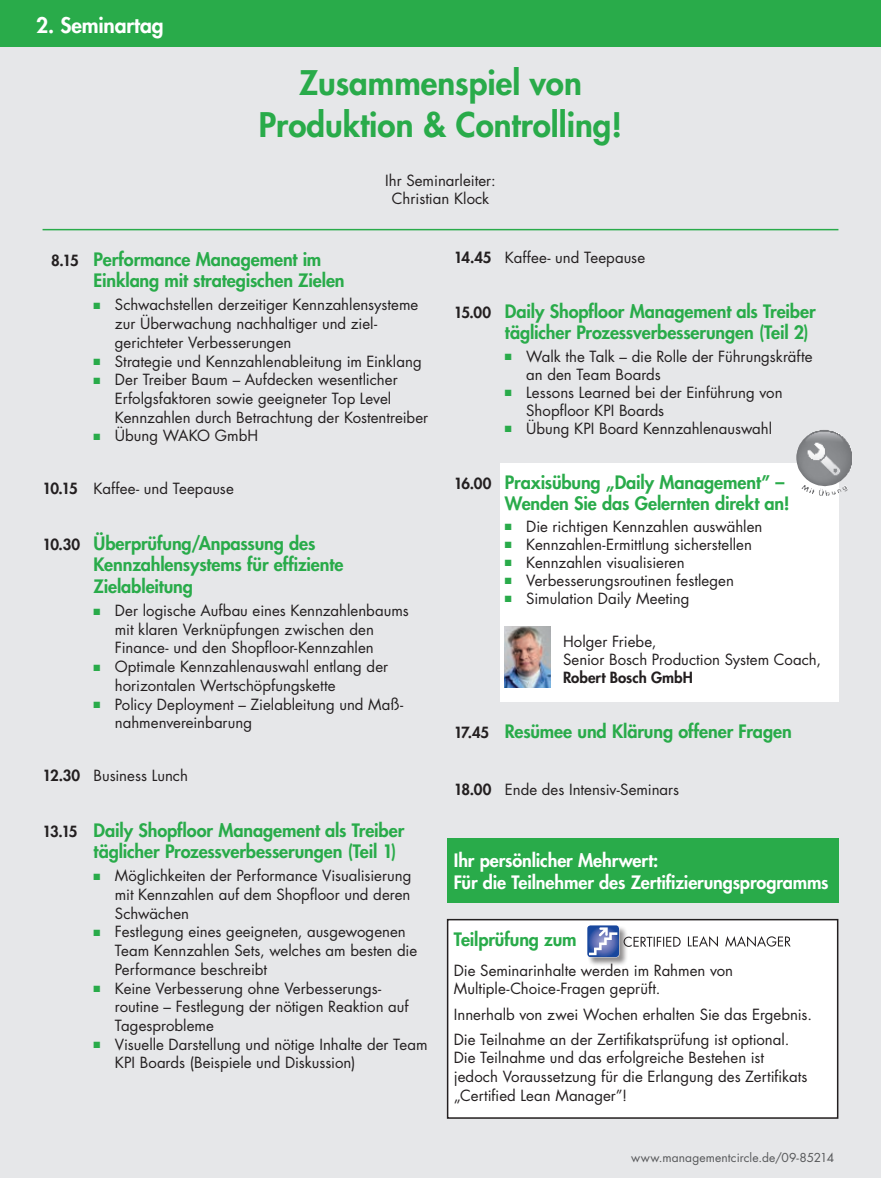
<style>
.page{position:relative;width:881px;height:1178px;background:#fff}
.page>*{position:absolute;margin:0;border:0;box-sizing:border-box;transform-origin:0 0}
.AbsatzProgrammTagMot{font:800 33px "Futura Std";color:#29ab4a}
.AbsatzProgrammBalken{font:800 21px "Futura Std";letter-spacing:-.005em;color:#fff}
.AbsatzProgrammTagAbl{font:800 18px/21.8px "Futura Std";letter-spacing:-.005em;color:#29ab4a}
.AbsatzProgrammTagAbl-2{font:800 18px/22.5px "Futura Std";letter-spacing:-.005em;color:#fff}
.AbsatzProgrammTagAbl-3{font:15px/18.8px "Futura Std";color:#231f20}
.AbsatzProgrammTagLei{font:15px "Futura Std";color:#231f20}
.AbsatzProgrammFooter{font:12px "Futura Std";letter-spacing:.01em;color:#57585a}
.s1{font-size:15px;color:#231f20}
.s2{color:#29ab4a}
.s3{font-weight:800}
</style>
<div class="page">
<div style="left:0;top:0;width:880px;height:1178px;background:#e6e7e9"></div>
<div style="left:446px;top:839px;width:392px;height:64px;background:#29ab4a"></div>
<div style="left:447px;top:920px;width:390px;height:198px;background:#fff"></div>
<div style="left:446px;top:919px;width:392px;height:200px;border:2px solid #231f20"></div>
<hr style="left:43px;top:229px;width:795px;height:1px;background:#29ab4a">
<div style="left:0;top:0;width:880px;height:47px;background:#29ab4a"></div>
<div style="left:500px;top:463px;width:338px;height:239px;background:#fff"></div>
<img style="left:796px;top:430px;width:56px;height:66px">
<img style="left:504px;top:626px;width:46px;height:61px">
<div style="left:587px;top:925px;width:41px;height:41px;background:#231f20;opacity:.5"></div>
<svg style="left:687px;top:936px;width:30px;height:11px"></svg>
<svg style="left:587px;top:925px;width:93px;height:32px"></svg>
<svg style="left:725px;top:936px;width:65px;height:11px"></svg>
<p class="AbsatzProgrammBalken" style="left:36px;top:12px;width:129px">2. Seminartag</p>
<p class="AbsatzProgrammTagMot" style="left:299px;top:62px;width:284px">Zusammenspiel von</p>
<p class="AbsatzProgrammTagMot" style="left:259px;top:104px;width:365px">Produktion &amp; Controlling!</p>
<p class="AbsatzProgrammTagLei" style="left:385px;top:171px;width:112px">Ihr Seminarleiter:</p>
<p class="AbsatzProgrammTagLei" style="left:391px;top:189px;width:99px">Christian Klock</p>
<p class="AbsatzProgrammTagAbl" style="left:94px;top:248px;width:252px;text-indent:-42px"><span class="s1">8.15</span> Performance Management im<br>Einklang mit strategischen Zielen</p>
<p class="AbsatzProgrammTagAbl-3" style="left:115px;top:296px;width:305px;text-indent:-21px"><span class="s2">■</span> Schwachstellen derzeitiger Kennzahlensysteme zur Überwachung nachhaltiger und ziel&shy;gerichteter Verbesserungen</p>
<p class="AbsatzProgrammTagAbl-3" style="left:94px;top:352px;width:329px"><span class="s2">■</span> Strategie und Kennzahlenableitung im Einklang</p>
<p class="AbsatzProgrammTagAbl-3" style="left:115px;top:370px;width:315px;text-indent:-21px"><span class="s2">■</span> Der Treiber Baum – Aufdecken wesentlicher<br>Erfolgsfaktoren sowie geeigneter Top Level<br>Kennzahlen durch Betrachtung der Kostentreiber</p>
<p class="AbsatzProgrammTagAbl-3" style="left:94px;top:426px;width:166px"><span class="s2">■</span> Übung WAKO GmbH</p>
<p class="AbsatzProgrammTagAbl-3" style="left:43px;top:479px;width:193px"><span class="s3">10.15</span> Kaffee- und Teepause</p>
<p class="AbsatzProgrammTagAbl" style="left:94px;top:532px;width:251px;text-indent:-51px"><span class="s1">10.30</span> Überprüfung/Anpassung des<br>Kennzahlensystems für effiziente<br>Zielableitung</p>
<p class="AbsatzProgrammTagAbl-3" style="left:115px;top:601px;width:295px;text-indent:-21px"><span class="s2">■</span> Der logische Aufbau eines Kennzahlenbaums mit klaren Verknüpfungen zwischen den<br>Finance- und den Shopfloor-Kennzahlen</p>
<p class="AbsatzProgrammTagAbl-3" style="left:115px;top:657px;width:275px;text-indent:-21px"><span class="s2">■</span> Optimale Kennzahlenauswahl entlang der horizontalen Wertschöpfungskette</p>
<p class="AbsatzProgrammTagAbl-3" style="left:115px;top:695px;width:289px;text-indent:-21px"><span class="s2">■</span> Policy Deployment – Zielableitung und Maß&shy;nahmenvereinbarung</p>
<p class="AbsatzProgrammTagAbl-3" style="left:43px;top:766px;width:147px"><span class="s3">12.30</span> Business Lunch</p>
<p class="AbsatzProgrammTagAbl" style="left:94px;top:819px;width:312px;text-indent:-51px"><span class="s1">13.15</span> Daily Shopfloor Management als Treiber täglicher Prozessverbesserungen (Teil 1)</p>
<p class="AbsatzProgrammTagAbl-3" style="left:115px;top:866px;width:298px;text-align:justify;text-indent:-21px"><span class="s2">■</span> Möglichkeiten der Performance Visualisierung mit Kennzahlen auf dem Shopfloor und deren Schwächen</p>
<p class="AbsatzProgrammTagAbl-3" style="left:115px;top:923px;width:304px;text-indent:-21px"><span class="s2">■</span> Festlegung eines geeigneten, ausgewogenen<br>Team Kennzahlen Sets, welches am besten die<br>Performance beschreibt</p>
<p class="AbsatzProgrammTagAbl-3" style="left:115px;top:979px;width:295px;text-indent:-21px"><span class="s2">■</span> Keine Verbesserung ohne Verbesserungs&shy;routine – Festlegung der nötigen Reaktion auf<br>Tagesprobleme</p>
<p class="AbsatzProgrammTagAbl-3" style="left:115px;top:1035px;width:314px;text-indent:-21px"><span class="s2">■</span> Visuelle Darstellung und nötige Inhalte der Team<br>KPI Boards (Beispiele und Diskussion)</p>
<p class="AbsatzProgrammTagAbl-3" style="left:453px;top:249px;width:193px"><span class="s3">14.45</span> Kaffee- und Teepause</p>
<p class="AbsatzProgrammTagAbl" style="left:504px;top:301px;width:312px;line-height:21px;text-indent:-51px"><span class="s1">15.00</span> Daily Shopfloor Management als Treiber täglicher Prozessverbesserungen (Teil 2)</p>
<p class="AbsatzProgrammTagAbl-3" style="left:526px;top:347px;width:288px;line-height:18px;text-indent:-21px"><span class="s2">■</span> Walk the Talk – die Rolle der Führungskräfte an den Team Boards</p>
<p class="AbsatzProgrammTagAbl-3" style="left:526px;top:383px;width:258px;line-height:18px;text-indent:-21px"><span class="s2">■</span> Lessons Learned bei der Einführung von<br>Shopfloor KPI Boards</p>
<p class="AbsatzProgrammTagAbl-3" style="left:504px;top:419px;width:268px"><span class="s2">■</span> Übung KPI Board Kennzahlenauswahl</p>
<p class="AbsatzProgrammTagAbl" style="left:453px;top:471px;width:337px;line-height:21px;text-align:right"><span class="s1">16.00</span> Praxisübung „Daily Management” –<br>Wenden Sie das Gelernten direkt an!</p>
<p class="AbsatzProgrammTagAbl-3" style="left:504px;top:517px;width:259px"><span class="s2">■</span> Die richtigen Kennzahlen auswählen</p>
<p class="AbsatzProgrammTagAbl-3" style="left:504px;top:535px;width:248px"><span class="s2">■</span> Kennzahlen-Ermittlung sicherstellen</p>
<p class="AbsatzProgrammTagAbl-3" style="left:504px;top:553px;width:181px"><span class="s2">■</span> Kennzahlen visualisieren</p>
<p class="AbsatzProgrammTagAbl-3" style="left:504px;top:571px;width:230px"><span class="s2">■</span> Verbesserungsroutinen festlegen</p>
<p class="AbsatzProgrammTagAbl-3" style="left:504px;top:589px;width:186px"><span class="s2">■</span> Simulation Daily Meeting</p>
<p class="AbsatzProgrammTagAbl-3" style="left:563px;top:633px;width:259px;line-height:18px">Holger Friebe,<br>Senior Bosch Production System Coach,<br><span class="s3">Robert Bosch GmbH</span></p>
<p class="AbsatzProgrammTagAbl" style="left:453px;top:721px;width:339px"><span class="s1">17.45</span> Resümee und Klärung offener Fragen</p>
<p class="AbsatzProgrammTagAbl-3" style="left:453px;top:780px;width:227px"><span class="s3">18.00</span> Ende des Intensiv-Seminars</p>
<p class="AbsatzProgrammTagAbl-2" style="left:453px;top:849px;width:376px">Ihr persönlicher Mehrwert:<br>Für die Teilnehmer des Zertifizierungsprogramms</p>
<p class="AbsatzProgrammTagAbl" style="left:453px;top:929px;width:124px">Teilprüfung zum</p>
<p class="AbsatzProgrammTagAbl-3" style="left:453px;top:961px;width:281px">Die Seminarinhalte werden im Rahmen von<br>Multiple-Choice-Fragen geprüft.</p>
<p class="AbsatzProgrammTagAbl-3" style="left:453px;top:1005px;width:359px">Innerhalb von zwei Wochen erhalten Sie das Ergebnis.</p>
<p class="AbsatzProgrammTagAbl-3" style="left:453px;top:1030px;width:355px">Die Teilnahme an der Zertifikatsprüfung ist optional.<br>Die Teilnahme und das erfolgreiche Bestehen ist jedoch Voraussetzung für die Erlangung des Zertifikats „Certified Lean Manager”!</p>
<p class="AbsatzProgrammFooter" style="left:631px;top:1150px;width:204px">www.managementcircle.de/09-85214</p>
</div>
